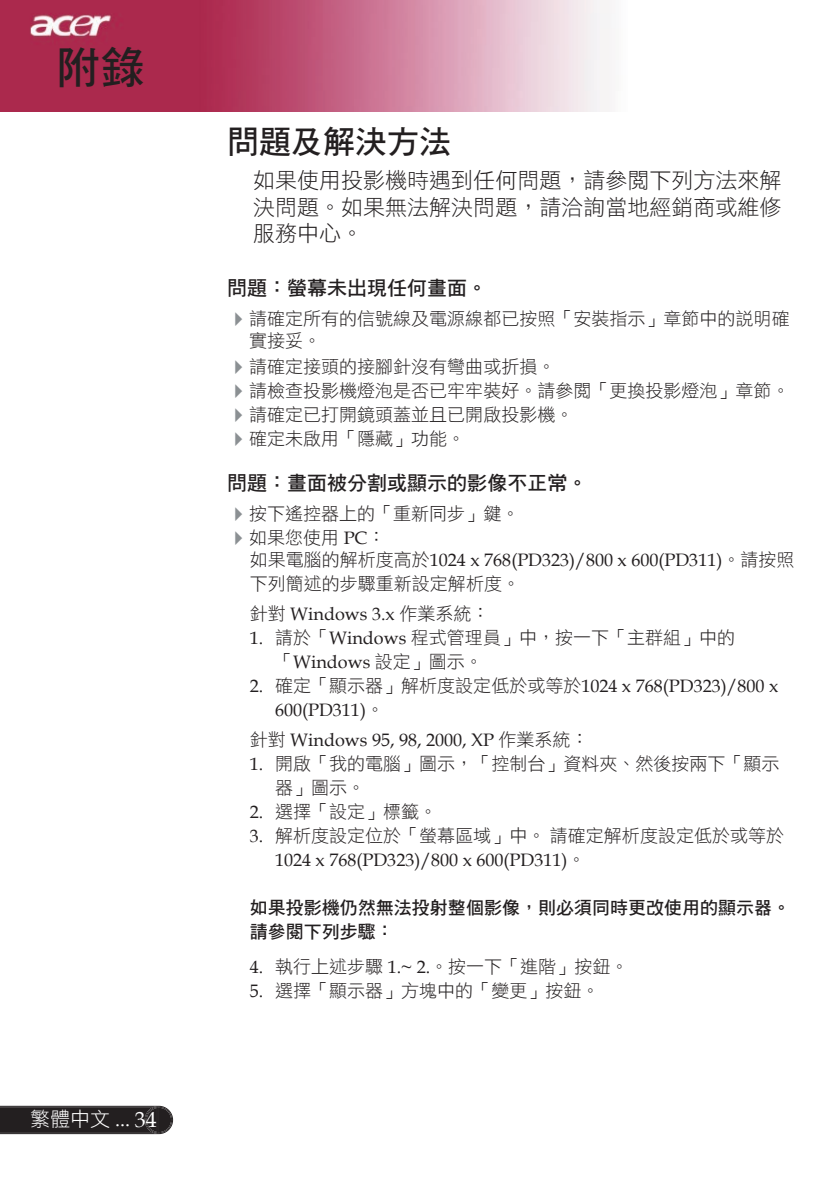
<style>
.page{position:relative;width:840px;height:1191px;background:#fff}
.page>*{position:absolute;margin:0;border:0;box-sizing:border-box;transform-origin:0 0}
.t1{font:44px "DF Hei Std W7";color:#231f20}
.t2{font:32px "DF Hei Std W7";color:#231f20}
.t3{font:22px/26.4px "DF Hei Std W3";color:#231f20;text-align:justify}
.t4{font:20px "DF Hei Std W7";color:#231f20}
.t5{font:20px "DF Hei Std W3";color:#fff}
.t6{font:18px/24px "DF Hei Std W3";color:#231f20}
.t7{font:18px/24px "Book Antiqua";color:#231f20}
.t8{font:18px/24px "DF Hei Std W7";color:#231f20}
.s1{font-family:"Book Antiqua"}
.s2{font-family:"Book Antiqua";font-size:22px}
.s3{color:#8b9093}
.s4{font-family:"DF Hei Std W3"}
</style>
<div class="page">
<svg style="left:0;top:1105px;width:173px;height:29px;background:#312d2e"></svg>
<img style="left:0;top:0;width:610px;height:112px">
<h1 class="t1" style="left:57px;top:44px;width:90px">附錄</h1>
<p class="t5" style="left:30px;top:1108px;width:128px">繁體中文 <span class="s1">...</span> <span class="s2">34</span></p>
<h2 class="t2" style="left:227px;top:124px;width:226px">問題及解決方法</h2>
<p class="t3" style="left:253px;top:167px;width:530px">如果使用投影機時遇到任何問題，請參閱下列方法來解決問題。如果無法解決問題，請洽詢當地經銷商或維修服務中心。</p>
<p class="t4" style="left:227px;top:277px;width:262px">問題：螢幕未出現任何畫面。</p>
<p class="t6" style="left:249px;top:307px;width:542px;line-height:22px;text-indent:-22px"><span class="s3">✔</span>請確定所有的信號線及電源線都已按照「安裝指示」章節中的說明確實接妥。</p>
<p class="t6" style="left:227px;top:354px;width:330px"><span class="s3">✔</span>請確定接頭的接腳針沒有彎曲或折損。</p>
<p class="t6" style="left:227px;top:378px;width:564px"><span class="s3">✔</span>請檢查投影機燈泡是否已牢牢裝好。請參閱「更換投影燈泡」章節。</p>
<p class="t6" style="left:227px;top:402px;width:348px"><span class="s3">✔</span>請確定已打開鏡頭蓋並且已開啟投影機。</p>
<p class="t6" style="left:227px;top:426px;width:240px"><span class="s3">✔</span>確定未啟用「隱藏」功能。</p>
<p class="t4" style="left:227px;top:472px;width:362px">問題：畫面被分割或顯示的影像不正常。</p>
<p class="t6" style="left:227px;top:501px;width:294px"><span class="s3">✔</span>按下遙控器上的「重新同步」鍵。</p>
<p class="t6" style="left:227px;top:525px;width:160px"><span class="s3">✔</span>如果您使用 <span class="s1">PC</span>：</p>
<p class="t7" style="left:249px;top:547px;width:546px"><span class="s4">如果電腦的解析度高於</span>1024 x 768(PD323)/800 x 600(PD311)<span class="s4">。請按照</span></p>
<p class="t6" style="left:249px;top:571px;width:271px">下列簡述的步驟重新設定解析度。</p>
<p class="t7" style="left:249px;top:601px;width:241px"><span class="s4">針對</span> Windows 3.x <span class="s4">作業系統：</span></p>
<p class="t6" style="left:275px;top:625px;width:461px;text-indent:-25px"><span class="s1">1.</span> 請於「<span class="s1">Windows</span> 程式管理員」中，按一下「主群組」中的「<span class="s1">Windows</span> 設定」圖示。</p>
<p class="t7" style="left:275px;top:673px;width:504px;text-indent:-25px">2. <span class="s4">確定「顯示器」解析度設定低於或等於</span>1024 x 768(PD323)/800 x<br>600(PD311)<span class="s4">。</span></p>
<p class="t7" style="left:249px;top:727px;width:340px"><span class="s4">針對</span> Windows 95, 98, 2000, XP <span class="s4">作業系統：</span></p>
<p class="t6" style="left:275px;top:751px;width:505px;text-indent:-25px"><span class="s1">1.</span> 開啟「我的電腦」圖示，「控制台」資料夾、然後按兩下「顯示器」圖示。</p>
<p class="t6" style="left:249px;top:799px;width:189px"><span class="s1">2.</span> 選擇「設定」標籤。</p>
<p class="t6" style="left:249px;top:823px;width:535px"><span class="s1">3.</span> 解析度設定位於「螢幕區域」中。請確定解析度設定低於或等於</p>
<p class="t7" style="left:275px;top:847px;width:312px">1024 x 768(PD323)/800 x 600(PD311)<span class="s4">。</span></p>
<p class="t8" style="left:249px;top:895px;width:541px">如果投影機仍然無法投射整個影像，則必須同時更改使用的顯示器。請參閱下列步驟：</p>
<p class="t6" style="left:249px;top:954px;width:380px"><span class="s1">4.</span> 執行上述步驟 <span class="s1">1.~ 2.</span>。按一下「進階」按鈕。</p>
<p class="t6" style="left:249px;top:978px;width:351px"><span class="s1">5.</span> 選擇「顯示器」方塊中的「變更」按鈕。</p>
</div>
